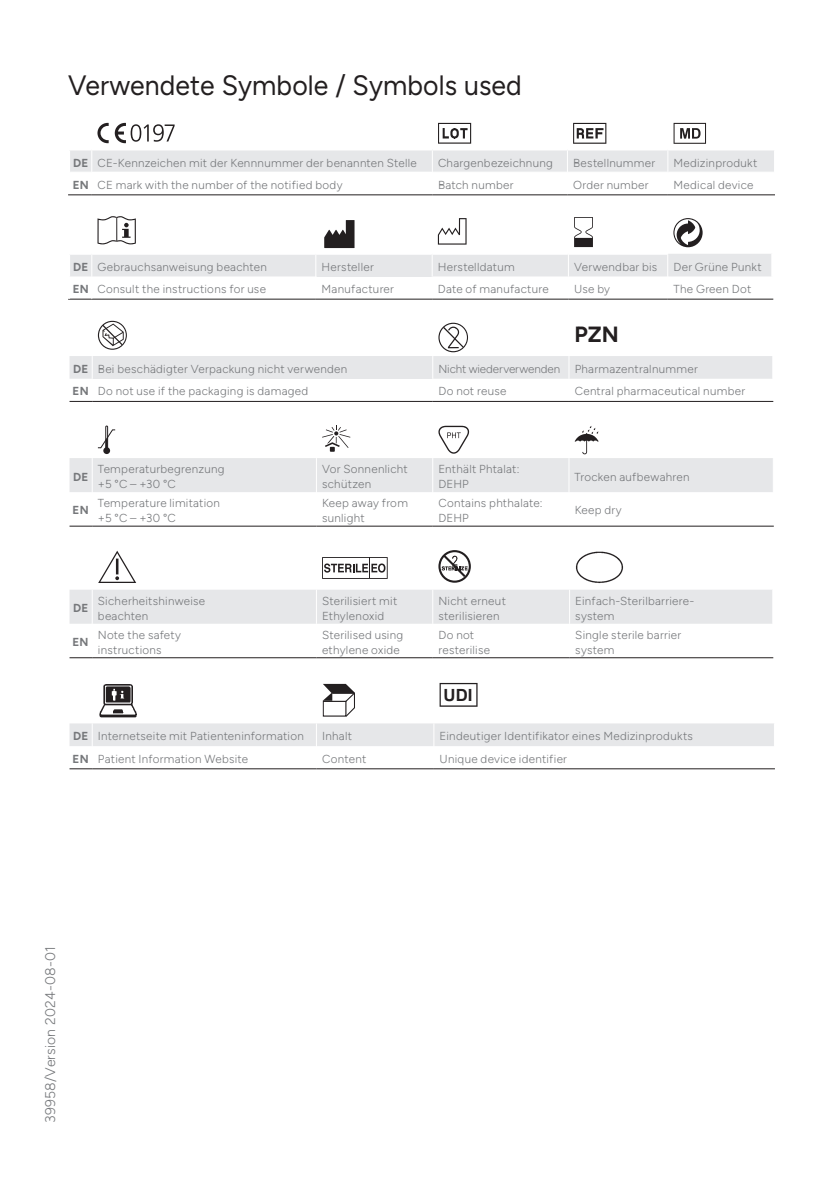
<style>
.page{position:relative;width:840px;height:1191px;background:#fff}
.page>*{position:absolute;margin:0;border:0;box-sizing:border-box;transform-origin:0 0}
.t1{font:28px "Figtree";letter-spacing:.005em;color:#231f20;scale:.95 1}
.t2{font:700 22px "Figtree";color:#231f20}
.t3{font:700 16.8px "Arial";color:#231f20}
.t4{font:300 14px "Figtree";letter-spacing:.015em;color:#76787b}
.t5{font:300 11.6px/15px "Figtree";letter-spacing:.025em;color:#76787b}
.t6{font:700 11.6px "Figtree";letter-spacing:.02em;color:#76787b}
.s1{font-weight:700}
</style>
<div class="page">
<svg style="left:68px;top:123px;width:706px;height:72px"></svg>
<svg style="left:69px;top:321px;width:703px;height:81px"></svg>
<svg style="left:69px;top:526px;width:23px;height:1px"></svg>
<hr style="left:92px;top:526px;width:224px;height:1px;background:#231f20">
<hr style="left:316px;top:526px;width:116px;height:1px;background:#231f20">
<hr style="left:432px;top:526px;width:136px;height:1px;background:#231f20">
<hr style="left:568px;top:526px;width:205px;height:1px;background:#231f20">
<svg style="left:69px;top:426px;width:703px;height:66px"></svg>
<hr style="left:667px;top:299px;width:105px;height:1px;background:#231f20">
<svg style="left:68px;top:254px;width:703px;height:46px"></svg>
<svg style="left:97px;top:216px;width:39px;height:29px"></svg>
<img style="left:324px;top:220px;width:31px;height:29px">
<svg style="left:437px;top:218px;width:29px;height:27px"></svg>
<svg style="left:574px;top:217px;width:18px;height:30px"></svg>
<svg style="left:673px;top:218px;width:29px;height:29px"></svg>
<svg style="left:69px;top:723px;width:705px;height:46px"></svg>
<hr style="left:92px;top:768px;width:224px;height:1px;background:#231f20">
<hr style="left:316px;top:768px;width:117px;height:1px;background:#231f20">
<hr style="left:433px;top:768px;width:341px;height:1px;background:#231f20">
<img style="left:99px;top:684px;width:38px;height:34px">
<svg style="left:322px;top:683px;width:33px;height:34px"></svg>
<svg style="left:439px;top:683px;width:38px;height:24px"></svg>
<div style="left:69px;top:590px;width:702px;height:33px;background:#e6e7e9"></div>
<svg style="left:69px;top:657px;width:23px;height:1px"></svg>
<hr style="left:92px;top:657px;width:224px;height:1px;background:#231f20">
<hr style="left:316px;top:657px;width:116px;height:1px;background:#231f20">
<hr style="left:432px;top:657px;width:137px;height:1px;background:#231f20">
<hr style="left:569px;top:657px;width:203px;height:1px;background:#231f20">
<hr style="left:92px;top:589px;width:1px;height:34px;background:#fff">
<hr style="left:316px;top:589px;width:1px;height:34px;background:#fff">
<hr style="left:432px;top:589px;width:1px;height:34px;background:#fff">
<hr style="left:568px;top:589px;width:1px;height:34px;background:#fff">
<svg style="left:98px;top:550px;width:38px;height:33px"></svg>
<svg style="left:322px;top:557px;width:65px;height:22px"></svg>
<svg style="left:438px;top:550px;width:32px;height:33px"></svg>
<img style="left:576px;top:551px;width:47px;height:33px">
<h1 class="t1" style="left:68px;top:69px;width:479px">Verwendete Symbole / Symbols used</h1>
<p class="t5" style="left:73px;top:155px;width:345px"><span class="s1">DE</span> CE-Kennzeichen mit der Kennnummer der benannten Stelle</p>
<p class="t5" style="left:438px;top:155px;width:116px">Chargenbezeichnung</p>
<p class="t5" style="left:572px;top:155px;width:83px">Bestellnummer</p>
<p class="t5" style="left:673px;top:155px;width:85px">Medizinprodukt</p>
<p class="t5" style="left:73px;top:177px;width:271px"><span class="s1">EN</span> CE mark with the number of the notified body</p>
<p class="t5" style="left:438px;top:177px;width:77px">Batch number</p>
<p class="t5" style="left:572px;top:177px;width:77px">Order number</p>
<p class="t5" style="left:673px;top:177px;width:81px">Medical device</p>
<p class="t5" style="left:73px;top:260px;width:195px"><span class="s1">DE</span> Gebrauchsanweisung beachten</p>
<p class="t5" style="left:321px;top:260px;width:54px">Hersteller</p>
<p class="t5" style="left:437px;top:260px;width:78px">Herstelldatum</p>
<p class="t5" style="left:573px;top:260px;width:85px">Verwendbar bis</p>
<p class="t5" style="left:673px;top:259px;width:90px">Der Grüne Punkt</p>
<p class="t5" style="left:73px;top:282px;width:195px"><span class="s1">EN</span> Consult the instructions for use</p>
<p class="t5" style="left:321px;top:282px;width:74px">Manufacturer</p>
<p class="t5" style="left:437px;top:282px;width:112px">Date of manufacture</p>
<p class="t5" style="left:573px;top:282px;width:37px">Use by</p>
<p class="t5" style="left:673px;top:282px;width:79px">The Green Dot</p>
<h2 class="t2" style="left:574px;top:322px;width:46px">PZN</h2>
<p class="t5" style="left:73px;top:361px;width:276px"><span class="s1">DE</span> Bei beschädigter Verpackung nicht verwenden</p>
<p class="t5" style="left:438px;top:361px;width:261px">Nicht wiederverwenden Pharmazentralnummer</p>
<p class="t5" style="left:73px;top:384px;width:237px"><span class="s1">EN</span> Do not use if the packaging is damaged</p>
<p class="t5" style="left:438px;top:384px;width:69px">Do not reuse</p>
<p class="t5" style="left:574px;top:384px;width:172px">Central pharmaceutical number</p>
<p class="t6" style="left:73px;top:470px;width:17px">DE</p>
<p class="t5" style="left:98px;top:461px;width:128px">Temperaturbegrenzung +5 °C – +30 °C</p>
<p class="t5" style="left:322px;top:461px;width:87px">Vor Sonnenlicht schützen</p>
<p class="t5" style="left:438px;top:461px;width:82px">Enthält Phtalat:<br>DEHP</p>
<p class="t5" style="left:574px;top:469px;width:116px">Trocken aufbewahren</p>
<p class="t6" style="left:73px;top:504px;width:18px">EN</p>
<p class="t5" style="left:98px;top:495px;width:123px">Temperature limitation +5 °C – +30 °C</p>
<p class="t5" style="left:322px;top:495px;width:87px">Keep away from sunlight</p>
<p class="t5" style="left:438px;top:495px;width:105px">Contains phthalate:<br>DEHP</p>
<p class="t5" style="left:574px;top:503px;width:49px">Keep dry</p>
<p class="t6" style="left:73px;top:601px;width:17px">DE</p>
<p class="t5" style="left:98px;top:593px;width:109px">Sicherheitshinweise beachten</p>
<p class="t5" style="left:322px;top:593px;width:77px">Sterilisiert mit<br>Ethylenoxid</p>
<p class="t5" style="left:438px;top:593px;width:69px">Nicht erneut sterilisieren</p>
<p class="t5" style="left:575px;top:593px;width:120px">Einfach-Sterilbarriere&shy;system</p>
<p class="t6" style="left:72px;top:635px;width:18px">EN</p>
<p class="t5" style="left:98px;top:627px;width:85px">Note the safety instructions</p>
<p class="t5" style="left:322px;top:627px;width:83px">Sterilised using ethylene oxide</p>
<p class="t5" style="left:438px;top:627px;width:53px">Do not resterilise</p>
<p class="t5" style="left:575px;top:627px;width:107px">Single sterile barrier system</p>
<h3 class="t3" style="left:443px;top:683px;width:31px">UDI</h3>
<p class="t5" style="left:73px;top:729px;width:232px"><span class="s1">DE</span> Internetseite mit Patienteninformation</p>
<p class="t5" style="left:322px;top:729px;width:31px">Inhalt</p>
<p class="t5" style="left:439px;top:729px;width:255px">Eindeutiger Identifikator eines Medizinprodukts</p>
<p class="t5" style="left:73px;top:751px;width:177px"><span class="s1">EN</span> Patient Information Website</p>
<p class="t5" style="left:322px;top:751px;width:46px">Content</p>
<p class="t5" style="left:439px;top:751px;width:129px">Unique device identifier</p>
<p class="t4" style="left:42px;top:1123px;width:178px;rotate:-90deg">39958/Version 2024-08-01</p>
</div>
